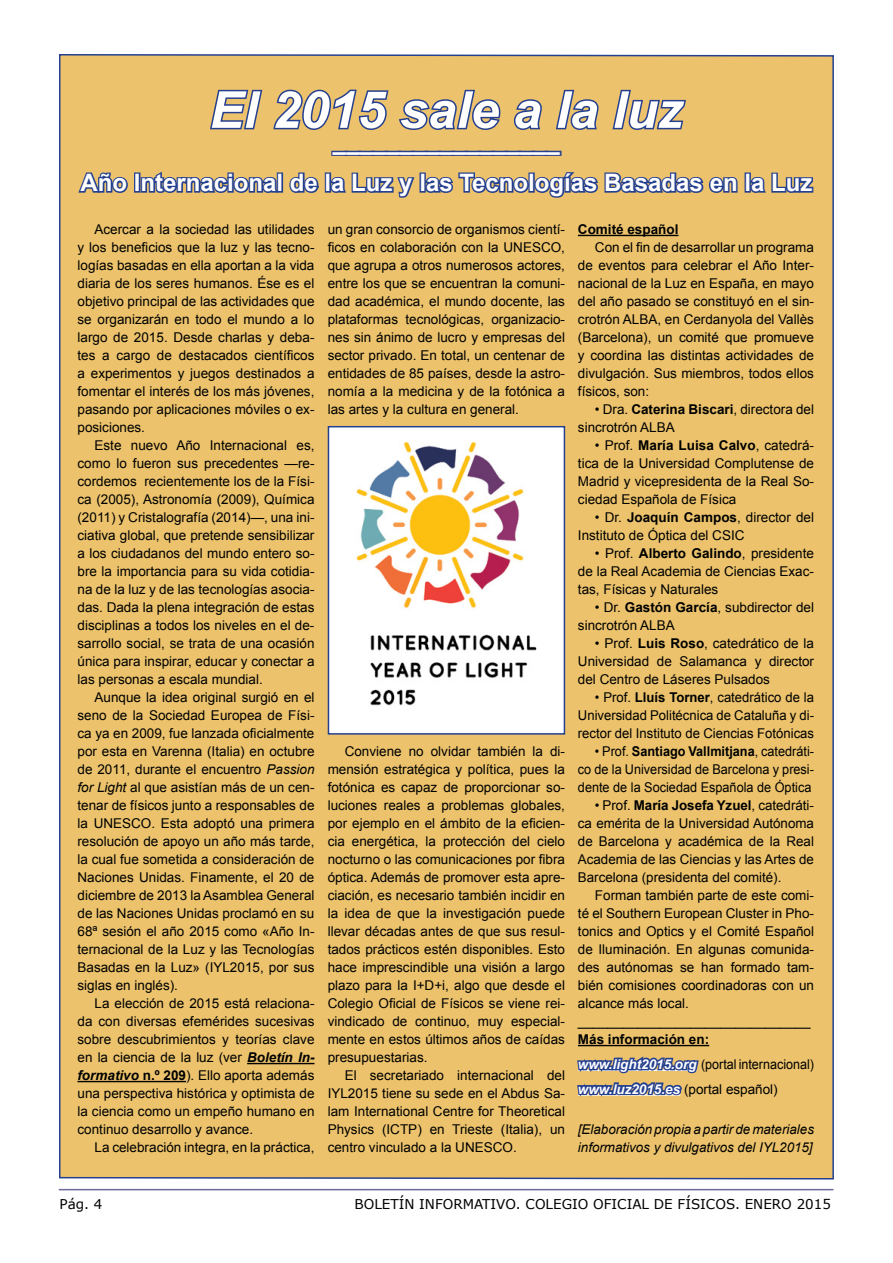
<style>
.page{position:relative;width:893px;height:1263px;background:#fff}
.page>*{position:absolute;margin:0;border:0;box-sizing:border-box;transform-origin:0 0}
.t1{font:italic 700 51px "Arial";color:#fff}
.t2{font:700 24px/41.5px "Arial";color:#fff;text-align:center}
.t3{font:13.5px/18px "Arial";color:#000;text-align:justify}
.t4{font:13.5px/18px "Arial";color:#000;text-align:justify;scale:.94 1}
.t5{font:13.5px/24.8px "Arial";color:#000;scale:.93 1}
.t6{font:italic 13.5px/18px "Arial";color:#000}
.t7{font:13.5px "Verdana";color:#000}
.t8{font:700 13.5px "Arial";color:#000}
.s1{font-style:italic}
.s2{font-weight:700;font-style:italic}
.s3{font-weight:700}
.s4{font-weight:700;font-style:italic;color:#fff}
</style>
<div class="page">
<div style="left:59px;top:54px;width:775px;height:1126px;background:#ecc36c"></div>
<hr style="left:59px;top:1189px;width:774px;height:1px;background:#6d6a9d">
<svg style="left:208px;top:88px;width:56px;height:43px;background:#a19278"></svg>
<svg style="left:272px;top:88px;width:118px;height:43px;background:#a59478"></svg>
<svg style="left:397px;top:88px;width:105px;height:44px;background:#a69578"></svg>
<svg style="left:512px;top:97px;width:32px;height:35px"></svg>
<svg style="left:554px;top:88px;width:46px;height:44px;background:#a49478"></svg>
<svg style="left:611px;top:88px;width:77px;height:44px;background:#ab9877"></svg>
<div style="left:331px;top:151px;width:17px;height:5px;border:3px solid #25408f"></div>
<div style="left:345px;top:151px;width:16px;height:5px;border:3px solid #25408f"></div>
<div style="left:358px;top:151px;width:17px;height:5px;border:3px solid #25408f"></div>
<div style="left:371px;top:151px;width:17px;height:5px;border:3px solid #25408f"></div>
<div style="left:385px;top:151px;width:16px;height:5px;border:3px solid #25408f"></div>
<div style="left:398px;top:151px;width:17px;height:5px;border:3px solid #25408f"></div>
<div style="left:411px;top:151px;width:17px;height:5px;border:3px solid #25408f"></div>
<div style="left:425px;top:151px;width:16px;height:5px;border:3px solid #25408f"></div>
<div style="left:438px;top:151px;width:17px;height:5px;border:3px solid #25408f"></div>
<div style="left:451px;top:151px;width:17px;height:5px;border:3px solid #25408f"></div>
<div style="left:465px;top:151px;width:16px;height:5px;border:3px solid #25408f"></div>
<div style="left:478px;top:151px;width:17px;height:5px;border:3px solid #25408f"></div>
<div style="left:491px;top:151px;width:17px;height:5px;border:3px solid #25408f"></div>
<div style="left:505px;top:151px;width:16px;height:5px;border:3px solid #25408f"></div>
<div style="left:518px;top:151px;width:17px;height:5px;border:3px solid #25408f"></div>
<div style="left:531px;top:151px;width:17px;height:5px;border:3px solid #25408f"></div>
<div style="left:545px;top:151px;width:16px;height:5px;border:3px solid #25408f"></div>
<svg style="left:76px;top:169px;width:54px;height:26px"></svg>
<div style="left:134px;top:172px;width:6px;height:21px;border:3px solid #25408f"></div>
<svg style="left:139px;top:151px;width:142px;height:44px;background:#ad9976"></svg>
<div style="left:277px;top:172px;width:6px;height:21px;border:3px solid #25408f"></div>
<svg style="left:287px;top:171px;width:34px;height:24px"></svg>
<div style="left:325px;top:172px;width:6px;height:21px;border:3px solid #25408f"></div>
<svg style="left:328px;top:171px;width:89px;height:28px;background:#9a8d7a"></svg>
<div style="left:419px;top:172px;width:7px;height:21px;border:3px solid #25408f"></div>
<svg style="left:423px;top:170px;width:316px;height:30px;background:#91877b"></svg>
<div style="left:745px;top:172px;width:6px;height:21px;border:3px solid #25408f"></div>
<svg style="left:748px;top:171px;width:67px;height:24px;background:#88817d"></svg>
<img style="left:331px;top:429px;width:231px;height:303px">
<div style="left:328px;top:426px;width:237px;height:309px;border:2px solid #25408f"></div>
<h1 class="t1" style="left:210px;top:77px;width:475px">El 2015 sale a la luz</h1>
<h2 class="t2" style="left:81px;top:121px;width:733px">_________________<br>Año Internacional de la Luz y las Tecnologías Basadas en la Luz</h2>
<p class="t3" style="left:77px;top:220px;width:239px;text-indent:17px">Acercar a la sociedad las utilidades y los beneficios que la luz y las tecno&shy;logías basadas en ella aportan a la vida diaria de los seres humanos. Ése es el objetivo principal de las actividades que se organizarán en todo el mundo a lo largo de 2015. Desde charlas y deba&shy;tes a cargo de destacados científicos a experimentos y juegos destinados a fomentar el interés de los más jóvenes, pasando por aplicaciones móviles o ex&shy;posiciones.</p>
<p class="t3" style="left:77px;top:436px;width:239px;text-indent:17px">Este nuevo Año Internacional es, como lo fueron sus precedentes —re&shy;cordemos recientemente los de la Físi&shy;ca (2005), Astronomía (2009), Química (2011) y Cristalografía (2014)—, una ini&shy;ciativa global, que pretende sensibilizar a los ciudadanos del mundo entero so&shy;bre la importancia para su vida cotidia&shy;na de la luz y de las tecnologías asocia&shy;das. Dada la plena integración de estas disciplinas a todos los niveles en el de&shy;sarrollo social, se trata de una ocasión única para inspirar, educar y conectar a las personas a escala mundial.</p>
<p class="t3" style="left:77px;top:688px;width:239px;text-indent:17px">Aunque la idea original surgió en el seno de la Sociedad Europea de Físi&shy;ca ya en 2009, fue lanzada oficialmente por esta en Varenna (Italia) en octubre de 2011, durante el encuentro <span class="s1">Passion for Light</span> al que asistían más de un cen&shy;tenar de físicos junto a responsables de la UNESCO. Esta adoptó una primera resolución de apoyo un año más tarde, la cual fue sometida a consideración de Naciones Unidas. Finamente, el 20 de diciembre de 2013 la Asamblea General de las Naciones Unidas proclamó en su 68ª sesión el año 2015 como «Año In&shy;ternacional de la Luz y las Tecnologías Basadas en la Luz» (IYL2015, por sus siglas en inglés).</p>
<p class="t3" style="left:77px;top:994px;width:239px;text-indent:17px">La elección de 2015 está relaciona&shy;da con diversas efemérides sucesivas sobre descubrimientos y teorías clave en la ciencia de la luz (ver <span class="s2">Boletín In&shy;formativo</span> <span class="s3">n.º 209</span>). Ello aporta además una perspectiva histórica y optimista de la ciencia como un empeño humano en continuo desarrollo y avance.</p>
<p class="t3" style="left:94px;top:1138px;width:221px">La celebración integra, en la práctica,</p>
<p class="t3" style="left:328px;top:220px;width:239px">un gran consorcio de organismos cientí&shy;ficos en colaboración con la UNESCO, que agrupa a otros numerosos actores, entre los que se encuentran la comuni&shy;dad académica, el mundo docente, las plataformas tecnológicas, organizacio&shy;nes sin ánimo de lucro y empresas del sector privado. En total, un centenar de entidades de 85 países, desde la astro&shy;nomía a la medicina y de la fotónica a las artes y la cultura en general.</p>
<p class="t3" style="left:328px;top:742px;width:239px;text-indent:17px">Conviene no olvidar también la di&shy;mensión estratégica y política, pues la fotónica es capaz de proporcionar so&shy;luciones reales a problemas globales, por ejemplo en el ámbito de la eficien&shy;cia energética, la protección del cielo nocturno o las comunicaciones por fibra óptica. Además de promover esta apre&shy;ciación, es necesario también incidir en la idea de que la investigación puede llevar décadas antes de que sus resul&shy;tados prácticos estén disponibles. Esto hace imprescindible una visión a largo plazo para la I+D+i, algo que desde el Colegio Oficial de Físicos se viene rei&shy;vindicado de continuo, muy especial&shy;mente en estos últimos años de caídas presupuestarias.</p>
<p class="t3" style="left:328px;top:1066px;width:239px;text-indent:17px">El secretariado internacional del IYL2015 tiene su sede en el Abdus Sa&shy;lam International Centre for Theoretical Physics (ICTP) en Trieste (Italia), un centro vinculado a la UNESCO.</p>
<p class="t8" style="left:578px;top:220px;width:102px">Comité español</p>
<p class="t3" style="left:578px;top:238px;width:238px;text-indent:17px">Con el fin de desarrollar un programa de eventos para celebrar el Año Inter&shy;nacional de la Luz en España, en mayo del año pasado se constituyó en el sin&shy;crotrón ALBA, en Cerdanyola del Vallès (Barcelona), un comité que promueve y coordina las distintas actividades de divulgación. Sus miembros, todos ellos físicos, son:</p>
<p class="t3" style="left:578px;top:400px;width:238px;text-indent:17px">• Dra. <span class="s3">Caterina Biscari</span>, directora del sincrotrón ALBA</p>
<p class="t3" style="left:578px;top:436px;width:238px;text-indent:17px">• Prof. <span class="s3">María Luisa Calvo</span>, catedrá&shy;tica de la Universidad Complutense de Madrid y vicepresidenta de la Real So&shy;ciedad Española de Física</p>
<p class="t3" style="left:578px;top:508px;width:238px;text-indent:17px">• Dr. <span class="s3">Joaquín Campos</span>, director del<br>Instituto de Óptica del CSIC</p>
<p class="t3" style="left:578px;top:544px;width:238px;text-indent:17px">• Prof. <span class="s3">Alberto Galindo</span>, presidente de la Real Academia de Ciencias Exac&shy;tas, Físicas y Naturales</p>
<p class="t3" style="left:578px;top:598px;width:238px;text-indent:17px">• Dr. <span class="s3">Gastón García</span>, subdirector del sincrotrón ALBA</p>
<p class="t3" style="left:578px;top:634px;width:238px;text-indent:17px">• Prof. <span class="s3">Luis Roso</span>, catedrático de la Universidad de Salamanca y director del Centro de Láseres Pulsados</p>
<p class="t3" style="left:578px;top:688px;width:238px;text-indent:17px">• Prof. <span class="s3">Lluís Torner</span>, catedrático de la Universidad Politécnica de Cataluña y di&shy;rector del Instituto de Ciencias Fotónicas</p>
<p class="t4" style="left:578px;top:742px;width:253px;text-indent:17px">• Prof. <span class="s3">Santiago Vallmitjana</span>, catedráti&shy;co de la Universidad de Barcelona y presi&shy;dente de la Sociedad Española de Óptica</p>
<p class="t3" style="left:578px;top:796px;width:238px;text-indent:17px">• Prof. <span class="s3">María Josefa Yzuel</span>, catedráti&shy;ca emérita de la Universidad Autónoma de Barcelona y académica de la Real Academia de las Ciencias y las Artes de Barcelona (presidenta del comité).</p>
<p class="t3" style="left:578px;top:886px;width:238px;text-align:left;text-indent:17px">Forman también parte de este comi&shy;té el Southern European Cluster in Pho&shy;tonics and Optics y el Comité Español de Iluminación. En algunas comunida&shy;des autónomas se han formado tam&shy;bién comisiones coordinadoras con un alcance más local. _______________________________</p>
<p class="t5" style="left:578px;top:1027px;width:255px"><span class="s3">Más información en: </span><span class="s4">www.light2015.org</span> (portal internacional) <span class="s4">www.luz2015.es</span> (portal español)</p>
<p class="t6" style="left:578px;top:1120px;width:238px">[Elaboración propia a partir de materiales informativos y divulgativos del IYL2015]</p>
<p class="t7" style="left:60px;top:1195px;width:44px">Pág. 4</p>
<p class="t7" style="left:354px;top:1195px;width:478px">BOLETÍN INFORMATIVO. COLEGIO OFICIAL DE FÍSICOS. ENERO 2015</p>
</div>
